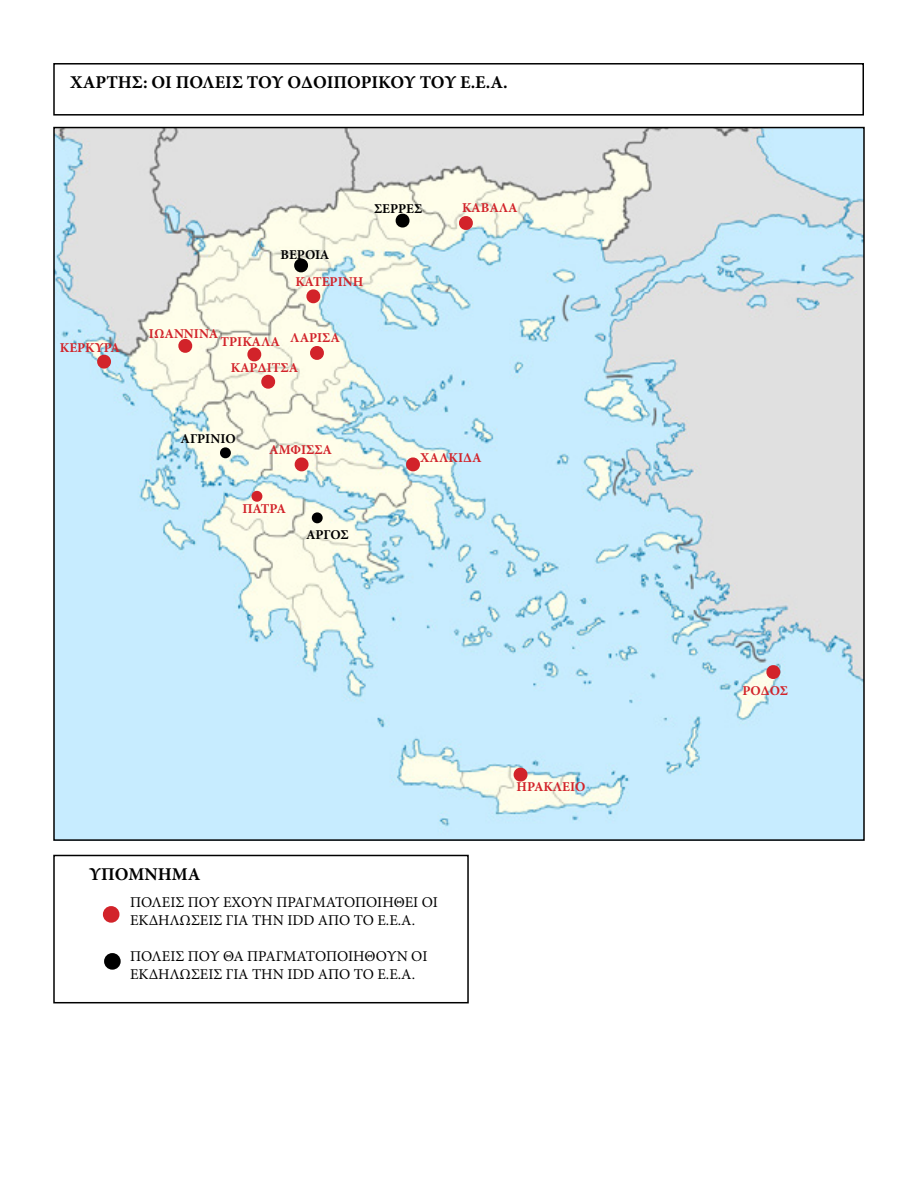
<style>
.page{position:relative;width:918px;height:1188px;background:#fff}
.page>*{position:absolute;margin:0;border:0;box-sizing:border-box;transform-origin:0 0}
.t1{font:700 18px "Minion Pro";color:#000}
.t2{font:15px/18px "Minion Pro";color:#000}
.t3{font:700 13.5px "Minion Pro";color:#d2232a}
.t4{font:700 13.5px "Minion Pro";color:#000}
</style>
<div class="page">
<img style="left:56px;top:130px;width:806px;height:708px">
<div style="left:306px;top:289px;width:14px;height:14px;border:8px solid #d2232a;border-radius:50%"></div>
<div style="left:261px;top:375px;width:14px;height:14px;border:8px solid #d2232a;border-radius:50%"></div>
<div style="left:178px;top:339px;width:14px;height:14px;border:8px solid #d2232a;border-radius:50%"></div>
<div style="left:406px;top:457px;width:14px;height:14px;border:8px solid #d2232a;border-radius:50%"></div>
<div style="left:295px;top:457px;width:14px;height:14px;border:8px solid #d2232a;border-radius:50%"></div>
<div style="left:252px;top:491px;width:10px;height:11px;border:4px solid #d2232a;border-radius:50%"></div>
<div style="left:294px;top:258px;width:14px;height:14px;border:8px solid #000;border-radius:50%"></div>
<div style="left:396px;top:214px;width:14px;height:14px;border:8px solid #000;border-radius:50%"></div>
<div style="left:247px;top:348px;width:14px;height:13px;border:8px solid #d2232a;border-radius:50%"></div>
<div style="left:222px;top:450px;width:7px;height:6px;background:#000;border-radius:50%"></div>
<div style="left:220px;top:447px;width:11px;height:11px;border:4px solid #000;border-radius:50%"></div>
<div style="left:310px;top:346px;width:14px;height:14px;border:8px solid #d2232a;border-radius:50%"></div>
<div style="left:514px;top:768px;width:13px;height:14px;border:8px solid #d2232a;border-radius:50%"></div>
<div style="left:97px;top:355px;width:14px;height:14px;border:8px solid #d2232a;border-radius:50%"></div>
<div style="left:766px;top:665px;width:14px;height:14px;border:8px solid #d2232a;border-radius:50%"></div>
<div style="left:105px;top:908px;width:12px;height:12px;background:#d2232a;border-radius:50%"></div>
<div style="left:103px;top:906px;width:16px;height:17px;border:4px solid #d2232a;border-radius:50%"></div>
<div style="left:106px;top:955px;width:12px;height:12px;background:#000;border-radius:50%"></div>
<div style="left:104px;top:953px;width:17px;height:17px;border:4px solid #000;border-radius:50%"></div>
<div style="left:459px;top:216px;width:14px;height:14px;border:8px solid #d2232a;border-radius:50%"></div>
<div style="left:53px;top:63px;width:811px;height:53px;border:2px solid #000"></div>
<div style="left:53px;top:855px;width:416px;height:148px;border:2px solid #000"></div>
<div style="left:312px;top:512px;width:11px;height:11px;border:4px solid #000;border-radius:50%"></div>
<p class="t1" style="left:70px;top:70px;width:439px">ΧΑΡΤΗΣ: ΟΙ ΠΟΛΕΙΣ ΤΟΥ ΟΔΟΙΠΟΡΙΚΟΥ ΤΟΥ Ε.Ε.Α.</p>
<p class="t3" style="left:60px;top:338px;width:62px">ΚΕΡΚΥΡΑ</p>
<p class="t4" style="left:374px;top:199px;width:50px">ΣΕΡΡΕΣ</p>
<p class="t4" style="left:281px;top:245px;width:50px">ΒΕΡΟΙΑ</p>
<p class="t3" style="left:295px;top:272px;width:69px">ΚΑΤΕΡΙΝΗ</p>
<p class="t3" style="left:149px;top:324px;width:71px">ΙΩΑΝΝΙΝΑ</p>
<p class="t3" style="left:290px;top:328px;width:51px">ΛΑΡΙΣΑ</p>
<p class="t3" style="left:231px;top:359px;width:69px">ΚΑΡΔΙΤΣΑ</p>
<p class="t3" style="left:221px;top:332px;width:61px">ΤΡΙΚΑΛΑ</p>
<p class="t3" style="left:462px;top:199px;width:57px">ΚΑΒΑΛΑ</p>
<p class="t4" style="left:180px;top:429px;width:57px">ΑΓΡΙΝΙΟ</p>
<p class="t3" style="left:269px;top:440px;width:65px">ΑΜΦΙΣΣΑ</p>
<p class="t3" style="left:243px;top:499px;width:45px">ΠΑΤΡΑ</p>
<p class="t4" style="left:306px;top:525px;width:44px">ΑΡΓΟΣ</p>
<p class="t3" style="left:420px;top:448px;width:63px">ΧΑΛΚΙΔΑ</p>
<p class="t1" style="left:89px;top:862px;width:113px">ΥΠΟΜΝΗΜΑ</p>
<p class="t3" style="left:517px;top:778px;width:70px">ΗΡΑΚΛΕΙΟ</p>
<p class="t2" style="left:130px;top:893px;width:309px">ΠΟΛΕΙΣ ΠΟΥ ΕΧΟΥΝ ΠΡΑΓΜΑΤΟΠΟΙΗΘΕΙ ΟΙ<br>ΕΚΔΗΛΩΣΕΙΣ ΓΙΑ ΤΗΝ IDD ΑΠΟ ΤΟ Ε.Ε.Α.</p>
<p class="t2" style="left:130px;top:947px;width:299px">ΠΟΛΕΙΣ ΠΟΥ ΘΑ ΠΡΑΓΜΑΤΟΠΟΙΗΘΟΥΝ ΟΙ<br>ΕΚΔΗΛΩΣΕΙΣ ΓΙΑ ΤΗΝ IDD ΑΠΟ ΤΟ Ε.Ε.Α.</p>
<p class="t3" style="left:742px;top:681px;width:47px">ΡΟΔΟΣ</p>
</div>
